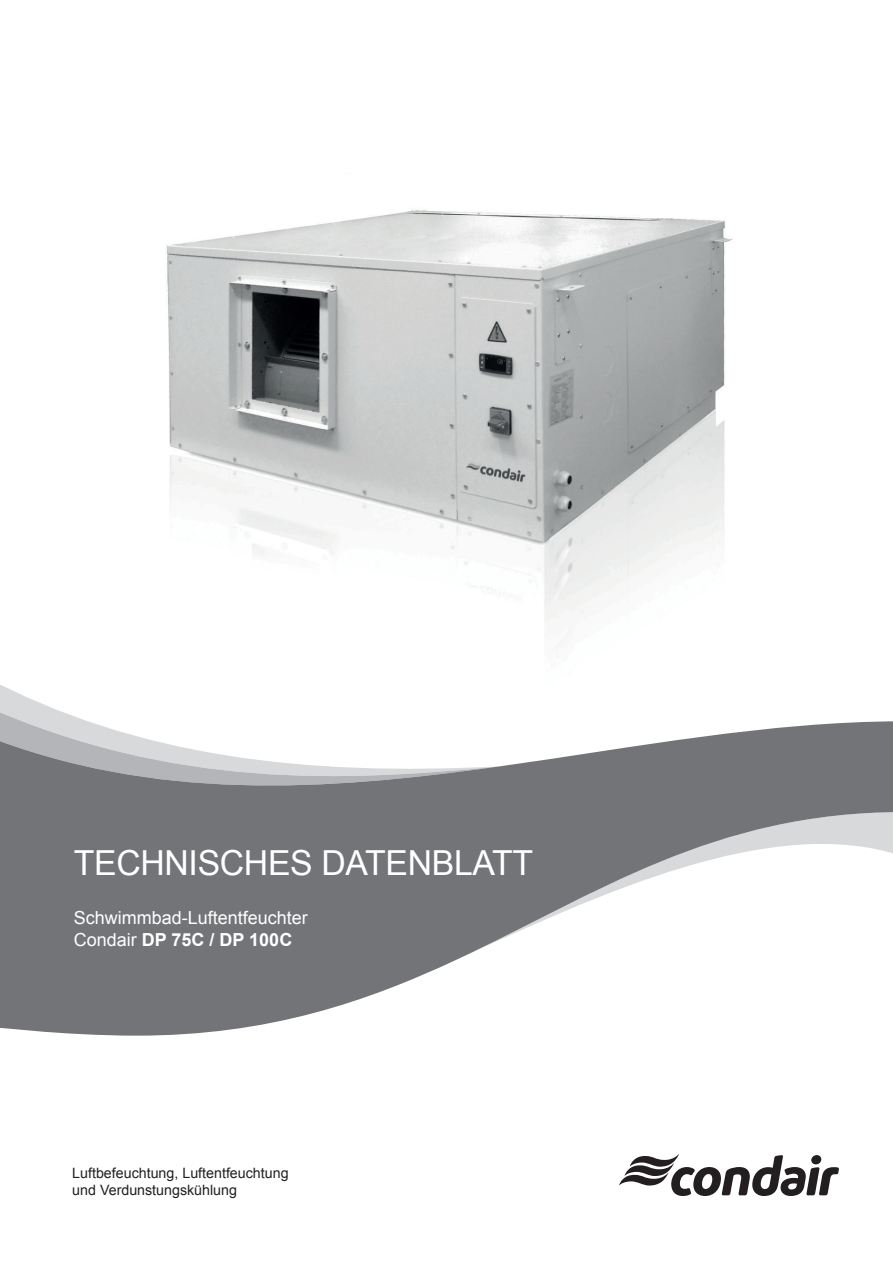
<style>
.page{position:relative;width:893px;height:1263px;background:#fff}
.page>*{position:absolute;margin:0;border:0;box-sizing:border-box;transform-origin:0 0}
.Dokumenttyp{font:34.5px "Arial";letter-spacing:-.01em;color:#fff}
.Produktfamilie_Produ{font:18px/21.6px "Arial";color:#fff}
._05_Running_text___9{font:14.25px "Arial";color:#231f20}
.s1{font-weight:700}
</style>
<div class="page">
<img style="left:166px;top:210px;width:566px;height:439px">
<svg style="left:0;top:685px;width:45px;height:20px"></svg>
<svg style="left:0;top:705px;width:86px;height:16px"></svg>
<svg style="left:0;top:721px;width:893px;height:315px;fill:#727477"></svg>
<svg style="left:619px;top:1154px;width:220px;height:42px"></svg>
<p class="Dokumenttyp" style="left:74px;top:840px;width:461px">TECHNISCHES DATENBLATT</p>
<p class="Produktfamilie_Produ" style="left:74px;top:907px;width:236px">Schwimmbad-Luftentfeuchter<br>Condair <span class="s1">DP 75C / DP 100C</span></p>
<p class="_05_Running_text___9" style="left:72px;top:1163px;width:218px">Luftbefeuchtung, Luftentfeuchtung</p>
<p class="_05_Running_text___9" style="left:72px;top:1180px;width:166px">und Verdunstungskühlung</p>
</div>
